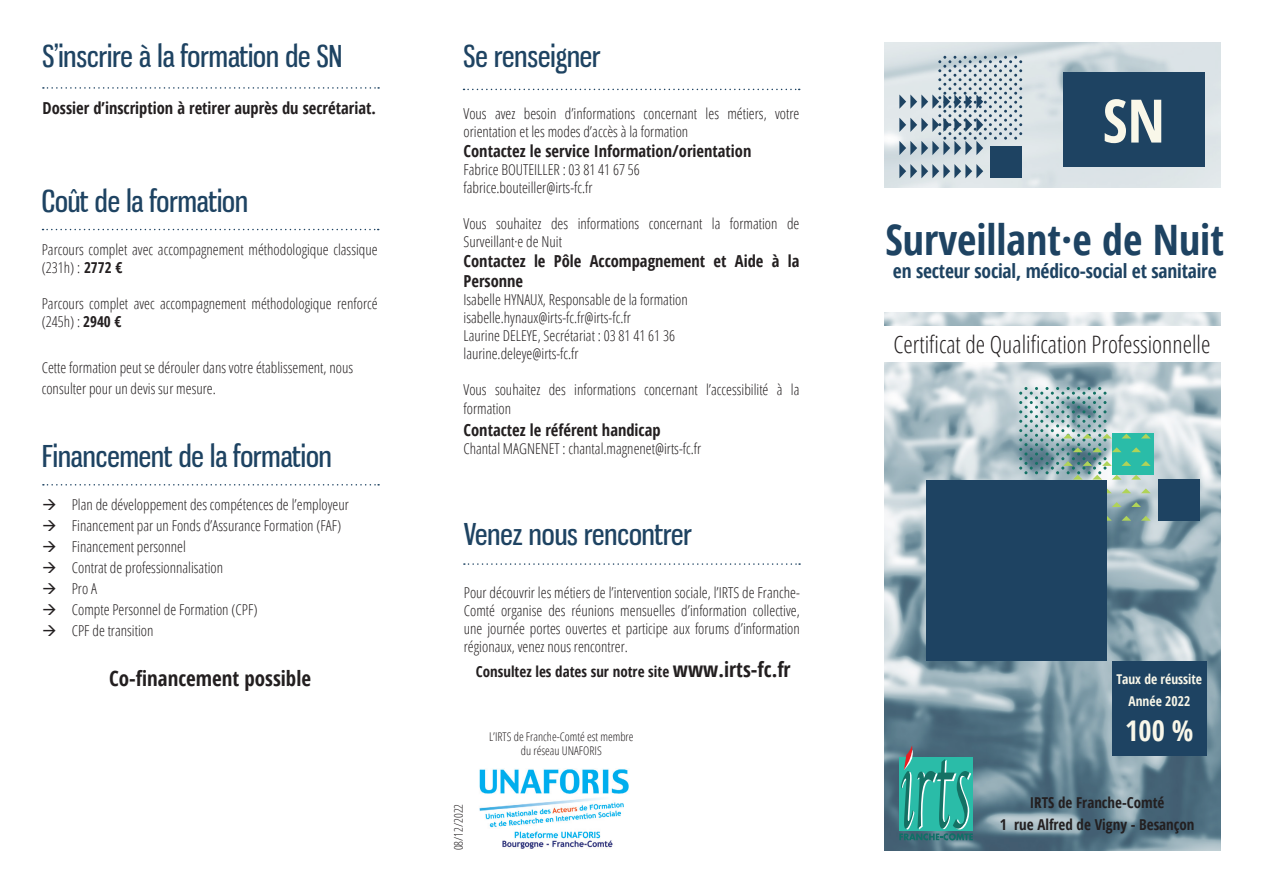
<style>
.page{position:relative;width:1263px;height:893px;background:#fff}
.page>*{position:absolute;margin:0;border:0;box-sizing:border-box;transform-origin:0 0}
.t1{font:700 condensed 60px "Open Sans";color:#f9f7e9}
.t2{font:700 condensed 42px "Open Sans";color:#1e4362}
.t3{font:30px "Gnuolane Rg";color:#1e4362}
.t4{font:700 condensed 28.5px "Open Sans";color:#f9f7e9}
.t5{font:300 condensed 24px "Open Sans";color:#231f20}
.t6{font:700 condensed 21px "Open Sans";color:#231f20}
.t7{font:700 condensed 19.5px "Open Sans";letter-spacing:-.01em;color:#1e4362}
.t8{font:700 condensed 16.5px/19.8px "Open Sans";color:#231f20}
.t9{font:300 condensed 15px/18px "Open Sans";color:#231f20}
.t10{font:700 condensed 15px "Open Sans";color:#231f20}
.t11{font:700 condensed 13.5px "Open Sans";color:#f9f7e9}
.t12{font:300 condensed 12px "Open Sans";color:#231f20}
.s1{font-weight:700}
.s2{font-size:21px}
</style>
<div class="page">
<img style="left:884px;top:43px;width:336px;height:807px">
<div style="left:883px;top:189px;width:343px;height:123px;background:#fff"></div>
<div style="left:878px;top:326px;width:348px;height:36px;background:#fff"></div>
<svg style="left:899px;top:164px;width:84px;height:14px"></svg>
<svg style="left:899px;top:56px;width:123px;height:99px;background:#b9c6ce"></svg>
<div style="left:990px;top:146px;width:32px;height:32px;background:#1e4362"></div>
<div style="left:1112px;top:433px;width:41px;height:41px;background:#2abca8"></div>
<div style="left:1158px;top:480px;width:42px;height:41px;background:#1e4362"></div>
<svg style="left:1019px;top:387px;width:132px;height:93px"></svg>
<svg style="left:1106px;top:488px;width:6px;height:5px"></svg>
<svg style="left:1121px;top:488px;width:10px;height:5px"></svg>
<svg style="left:1141px;top:488px;width:10px;height:5px"></svg>
<svg style="left:1106px;top:516px;width:6px;height:5px"></svg>
<svg style="left:1121px;top:516px;width:10px;height:5px"></svg>
<svg style="left:1141px;top:516px;width:10px;height:5px"></svg>
<svg style="left:1112px;top:502px;width:9px;height:5px"></svg>
<svg style="left:1131px;top:502px;width:10px;height:5px"></svg>
<div style="left:926px;top:480px;width:180px;height:181px;background:#1e4362"></div>
<svg style="left:899px;top:746px;width:74px;height:94px;background:#3ba197"></svg>
<img style="left:479px;top:769px;width:150px;height:80px">
<div style="left:1063px;top:72px;width:142px;height:95px;background:#1e4362"></div>
<svg style="left:43px;top:87px;width:336px;height:2px"></svg>
<svg style="left:43px;top:484px;width:336px;height:2px"></svg>
<svg style="left:43px;top:229px;width:336px;height:1px"></svg>
<svg style="left:464px;top:563px;width:336px;height:2px"></svg>
<svg style="left:463px;top:89px;width:337px;height:1px"></svg>
<div style="left:1112px;top:661px;width:95px;height:94px;background:#1e4362"></div>
<p class="t3" style="left:43px;top:37px;width:301px">S’inscrire à la formation de SN</p>
<p class="t3" style="left:463px;top:37px;width:139px">Se renseigner</p>
<p class="t8" style="left:43px;top:98px;width:335px">Dossier d’inscription à retirer auprès du secrétariat.</p>
<p class="t9" style="left:463px;top:104px;width:337px">Vous avez besoin d’informations concernant les métiers, votre orientation et les modes d’accès à la formation</p>
<p class="t8" style="left:463px;top:141px;width:289px">Contactez le service Information/orientation</p>
<p class="t9" style="left:463px;top:160px;width:178px">Fabrice BOUTEILLER : 03 81 41 67 56</p>
<p class="t9" style="left:463px;top:178px;width:131px">fabrice.bouteiller@irts-fc.fr</p>
<p class="t9" style="left:463px;top:214px;width:337px">Vous souhaitez des informations concernant la formation de<br>Surveillant·e de Nuit</p>
<p class="t8" style="left:463px;top:250px;width:337px">Contactez le Pôle Accompagnement et Aide à la<br>Personne</p>
<p class="t9" style="left:463px;top:290px;width:226px">Isabelle HYNAUX, Responsable de la formation</p>
<p class="t9" style="left:463px;top:308px;width:169px">isabelle.hynaux@irts-fc.fr@irts-fc.fr</p>
<p class="t9" style="left:463px;top:326px;width:213px">Laurine DELEYE, Secrétariat : 03 81 41 61 36</p>
<p class="t9" style="left:463px;top:344px;width:117px">laurine.deleye@irts-fc.fr</p>
<p class="t9" style="left:463px;top:379px;width:337px;line-height:19.8px">Vous souhaitez des informations concernant l’accessibilité à la formation</p>
<p class="t8" style="left:463px;top:420px;width:199px">Contactez le référent handicap</p>
<p class="t9" style="left:463px;top:439px;width:239px">Chantal MAGNENET : chantal.magnenet@irts-fc.fr</p>
<p class="t3" style="left:42px;top:183px;width:208px">Coût de la formation</p>
<p class="t9" style="left:42px;top:240px;width:337px">Parcours complet avec accompagnement méthodologique classique (231h) : <span class="s1">2772 €</span></p>
<p class="t9" style="left:42px;top:294px;width:337px">Parcours complet avec accompagnement méthodologique renforcé (245h) : <span class="s1">2940 €</span></p>
<p class="t9" style="left:42px;top:356px;width:313px;line-height:21px">Cette formation peut se dérouler dans votre établissement, nous consulter pour un devis sur mesure.</p>
<p class="t3" style="left:42px;top:438px;width:291px">Financement de la formation</p>
<p class="t9" style="left:42px;top:495px;width:308px">→ Plan de développement des compétences de l’employeur</p>
<p class="t9" style="left:42px;top:516px;width:301px">→ Financement par un Fonds d’Assurance Formation (FAF)</p>
<p class="t9" style="left:42px;top:537px;width:145px">→ Financement personnel</p>
<p class="t9" style="left:42px;top:558px;width:182px">→ Contrat de professionnalisation</p>
<p class="t9" style="left:42px;top:579px;width:56px">→ Pro A</p>
<p class="t9" style="left:42px;top:600px;width:217px">→ Compte Personnel de Formation (CPF)</p>
<p class="t9" style="left:42px;top:621px;width:113px">→ CPF de transition</p>
<p class="t6" style="left:109px;top:664px;width:203px">Co-financement possible</p>
<p class="t3" style="left:464px;top:515px;width:229px">Venez nous rencontrer</p>
<p class="t9" style="left:464px;top:583px;width:337px;text-align:justify">Pour découvrir les métiers de l’intervention sociale, l’IRTS de Franche-Comté organise des réunions mensuelles d’information collective, une journée portes ouvertes et participe aux forums d’information régionaux, venez nous rencontrer.</p>
<p class="t10" style="left:476px;top:661px;width:316px">Consultez les dates sur notre site <span class="s2">www.irts-fc.fr</span></p>
<p class="t12" style="left:450px;top:850px;width:48px;rotate:-90deg">08/12/2022</p>
<p class="t12" style="left:489px;top:728px;width:146px">L’IRTS de Franche-Comté est membre</p>
<p class="t12" style="left:521px;top:742px;width:82px">du réseau UNAFORIS</p>
<p class="t1" style="left:1103px;top:79px;width:64px">SN</p>
<p class="t2" style="left:885px;top:210px;width:340px">Surveillant·e de Nuit</p>
<p class="t7" style="left:893px;top:258px;width:325px">en secteur social, médico-social et sanitaire</p>
<p class="t5" style="left:893px;top:328px;width:319px">Certificat de Qualification Professionnelle</p>
<p class="t11" style="left:1117px;top:669px;width:87px">Taux de réussite</p>
<p class="t11" style="left:1128px;top:692px;width:63px">Année 2022</p>
<p class="t4" style="left:1125px;top:710px;width:70px">100 %</p>
<p class="t10" style="left:1030px;top:792px;width:136px">IRTS de Franche-Comté</p>
<p class="t10" style="left:1000px;top:814px;width:196px">1 rue Alfred de Vigny - Besançon</p>
</div>
